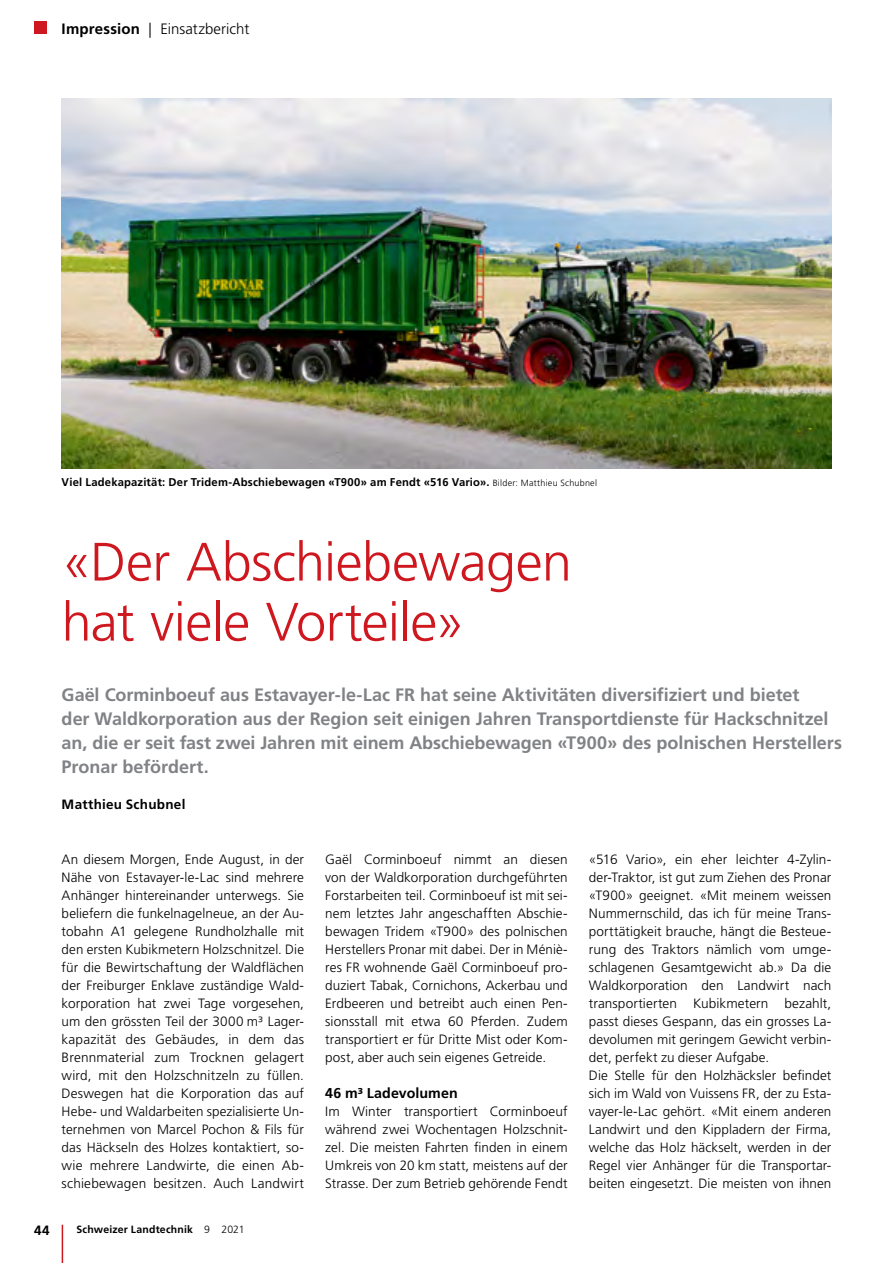
<style>
.page{position:relative;width:893px;height:1263px;background:#fff}
.page>*{position:absolute;margin:0;border:0;box-sizing:border-box;transform-origin:0 0}
.t1{font:300 54px/60px "Frutiger LT Std";letter-spacing:-.01em;color:#ce171e}
.t2{font:700 18px/24px "Frutiger LT Std";letter-spacing:-.005em;color:#808285}
.t3{font:300 15px "Frutiger LT Std";color:#000}
.t4{font:700 14.25px "Frutiger LT Std";letter-spacing:.01em;color:#000}
.t5{font:300 13.5px/18px "Frutiger LT Std";letter-spacing:.005em;color:#000;text-align:justify}
.t6{font:700 13.5px "Frutiger LT Std";letter-spacing:.02em;color:#000}
.t7{font:700 11.25px "Frutiger LT Std";letter-spacing:.015em;color:#000}
.t8{font:700 10.5px "Frutiger LT Std";letter-spacing:.015em;color:#000}
.s1{font-weight:700}
.s2{font-weight:300;font-size:9px}
.s3{font-weight:300}
</style>
<div class="page">
<div style="left:34px;top:21px;width:13px;height:13px;background:#ce171e"></div>
<hr style="left:62px;top:1225px;width:1px;height:38px;background:#ce171e">
<img style="left:62px;top:98px;width:769px;height:370px">
<p class="t3" style="left:62px;top:20px;width:189px"><span class="s1">Impression</span> | Einsatzbericht</p>
<p class="t7" style="left:62px;top:475px;width:537px">Viel Ladekapazität: Der Tridem-Abschiebewagen «T900» am Fendt «516 Vario». <span class="s2">Bilder: Matthieu Schubnel</span></p>
<h1 class="t1" style="left:62px;top:533px;width:512px">«Der Abschiebewagen hat viele Vorteile»</h1>
<p class="t2" style="left:62px;top:683px;width:782px">Gaël Corminboeuf aus Estavayer-le-Lac FR hat seine Aktivitäten diversifiziert und bietet<br>der Waldkorporation aus der Region seit einigen Jahren Transportdienste für Hackschnitzel an, die er seit fast zwei Jahren mit einem Abschiebewagen «T900» des polnischen Herstellers Pronar befördert.</p>
<p class="t6" style="left:62px;top:796px;width:125px">Matthieu Schubnel</p>
<p class="t5" style="left:62px;top:851px;width:244px">An diesem Morgen, Ende August, in der Nähe von Estavayer-le-Lac sind mehrere Anhänger hintereinander unterwegs. Sie beliefern die funkelnagelneue, an der Au&shy;tobahn A1 gelegene Rundholzhalle mit den ersten Kubikmetern Holzschnitzel. Die für die Bewirtschaftung der Waldflächen der Freiburger Enklave zuständige Wald&shy;korporation hat zwei Tage vorgesehen, um den grössten Teil der 3000 m³ Lager&shy;kapazität des Gebäudes, in dem das Brennmaterial zum Trocknen gelagert wird, mit den Holzschnitzeln zu füllen.<br>Deswegen hat die Korporation das auf Hebe- und Waldarbeiten spezialisierte Un&shy;ternehmen von Marcel Pochon &amp; Fils für das Häckseln des Holzes kontaktiert, so&shy;wie mehrere Landwirte, die einen Ab&shy;schiebewagen besitzen. Auch Landwirt</p>
<p class="t5" style="left:325px;top:851px;width:244px">Gaël Corminboeuf nimmt an diesen von der Waldkorporation durchgeführten Forstarbeiten teil. Corminboeuf ist mit sei&shy;nem letztes Jahr angeschafften Abschie&shy;bewagen Tridem «T900» des polnischen Herstellers Pronar mit dabei. Der in Méniè&shy;res FR wohnende Gaël Corminboeuf pro&shy;duziert Tabak, Cornichons, Ackerbau und Erdbeeren und betreibt auch einen Pen&shy;sionsstall mit etwa 60 Pferden. Zudem transportiert er für Dritte Mist oder Kom&shy;post, aber auch sein eigenes Getreide.</p>
<p class="t4" style="left:325px;top:1085px;width:134px">46 m³ Ladevolumen</p>
<p class="t5" style="left:325px;top:1103px;width:244px">Im Winter transportiert Corminboeuf während zwei Wochentagen Holzschnit&shy;zel. Die meisten Fahrten finden in einem Umkreis von 20 km statt, meistens auf der Strasse. Der zum Betrieb gehörende Fendt</p>
<p class="t6" style="left:34px;top:1222px;width:17px">44</p>
<p class="t8" style="left:77px;top:1223px;width:169px">Schweizer Landtechnik <span class="s3">9 2021</span></p>
<p class="t5" style="left:589px;top:851px;width:244px;text-align:left">«516 Vario», ein eher leichter 4-Zylin&shy;der-Traktor, ist gut zum Ziehen des Pronar «T900» geeignet. «Mit meinem weissen Nummernschild, das ich für meine Trans&shy;porttätigkeit brauche, hängt die Besteue&shy;rung des Traktors nämlich vom umge&shy;schlagenen Gesamtgewicht ab.» Da die Waldkorporation den Landwirt nach transportierten Kubikmetern bezahlt, passt dieses Gespann, das ein grosses La&shy;devolumen mit geringem Gewicht verbin&shy;det, perfekt zu dieser Aufgabe.<br>Die Stelle für den Holzhäcksler befindet sich im Wald von Vuissens FR, der zu Esta&shy;vayer-le-Lac gehört. «Mit einem anderen Landwirt und den Kippladern der Firma, welche das Holz häckselt, werden in der Regel vier Anhänger für die Transportar&shy;beiten eingesetzt. Die meisten von ihnen</p>
</div>
